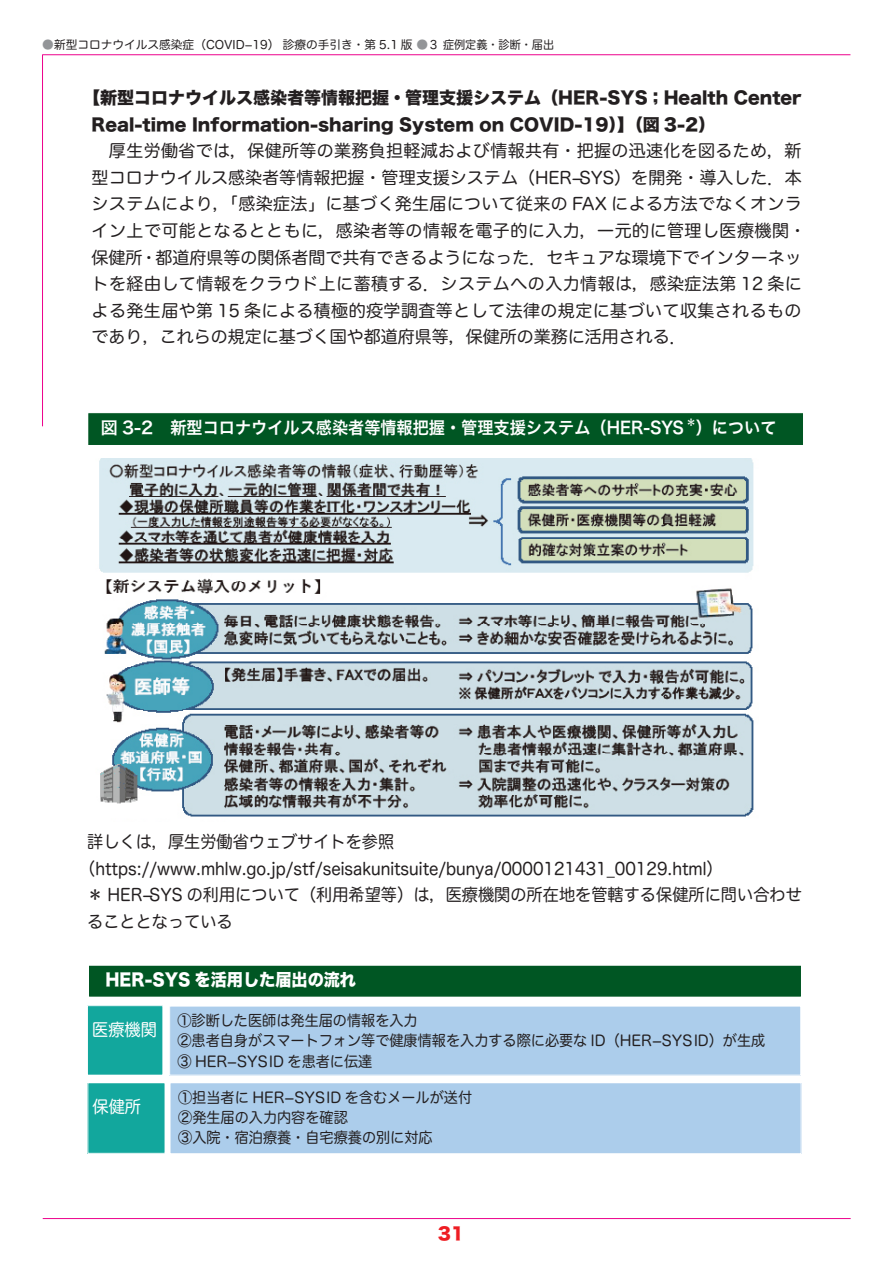
<style>
.page{position:relative;width:893px;height:1263px;background:#fff}
.page>*{position:absolute;margin:0;border:0;box-sizing:border-box;transform-origin:0 0}
.t1{font:16.95px/26.5px "Hira Maru Pro N W4";letter-spacing:.025em;color:#231f20}
.t2{font:16.95px/26.5px "Hira Maru Pro N W4";letter-spacing:.005em;color:#231f20;scale:.95 1}
.t3{font:16.95px/26.5px "Hira Kaku Std N W8";color:#231f20}
.t4{font:16.95px/26.5px "Hira Maru Pro N W4";letter-spacing:.005em;color:#231f20}
.t5{font:16.95px "Hira Kaku Pro N W6";color:#fff;scale:.95 1}
.t6{font:16.95px "Hira Kaku Std W8";color:#fff;scale:.95 1}
.t7{font:16.95px "Hira Maru Pro N W4";color:#fff;scale:.95 1}
.t8{font:16.95px "Hira Kaku Std N W8";color:#ee1d23}
.t9{font:14.85px "Hira Maru Pro N W4";color:#231f20;scale:.95 1}
.t10{font:11.7px "Hira Maru Pro N W4";color:#231f20}
.t11{font:9.9px "Hira Kaku Pro N W6";color:#fff;scale:.95 1}
.s1{color:#939598}
.s2{font-family:"Hiragino Sans W6"}
</style>
<div class="page">
<hr style="left:43px;top:54px;width:807px;height:1px;background:#ed028c">
<hr style="left:42px;top:55px;width:1px;height:371px;background:#ed028c">
<hr style="left:43px;top:1218px;width:808px;height:1px;background:#ed028c">
<div style="left:90px;top:415px;width:711px;height:28px;background:#005623"></div>
<div style="left:95px;top:419px;width:698px;height:20px;background:#005623"></div>
<img style="left:99px;top:459px;width:655px;height:358px">
<div style="left:170px;top:1006px;width:631px;height:69px;background:#accdeb"></div>
<div style="left:169px;top:1006px;width:632px;height:69px;border:1px solid #fff"></div>
<div style="left:87px;top:1006px;width:76px;height:69px;background:#12a79d"></div>
<div style="left:87px;top:1005px;width:76px;height:70px;border:1px solid #fff"></div>
<div style="left:170px;top:1083px;width:631px;height:71px;background:#accdeb"></div>
<div style="left:170px;top:1082px;width:631px;height:72px;border:1px solid #fff"></div>
<div style="left:88px;top:1083px;width:77px;height:70px;background:#12a79d"></div>
<div style="left:89px;top:966px;width:712px;height:30px;background:#005623"></div>
<div style="left:90px;top:966px;width:710px;height:30px;border:1px solid #005623"></div>
<p class="t10" style="left:42px;top:34px;width:513px"><span class="s1">●</span>新型コロナウイルス感染症（COVID−19）　診療の手引き・第 5.1 版 <span class="s1">●</span>３症例定義・診断・届出</p>
<p class="t3" style="left:92px;top:85px;width:712px;text-indent:-9px">【新型コロナウイルス感染者等情報把握・管理支援システム（HER-SYS；Health Center<br>Real-time Information-sharing System on COVID-19）】（図 3-2(</p>
<p class="t4" style="left:92px;top:137px;width:712px">　厚生労働省では，保健所等の業務負担軽減および情報共有・把握の迅速化を図るため，新型コロナウイルス感染者等情報把握・管理支援システム（HER SYS）を開発・導入した．本</p>
<p class="t1" style="left:92px;top:163px;width:716px;text-indent:480px">−<br>システムにより「，感染症法」に基づく発生届について従来の FAX による方法でなくオンライン上で可能となるとともに，感染者等の情報を電子的に入力，一元的に管理し医療機関・保健所・都道府県等の関係者間で共有できるようになった．セキュアな環境下でインターネットを経由して情報をクラウド上に蓄積する．システムへの入力情報は，感染症法第 12 条による発生届や第 15 条による積極的疫学調査等として法律の規定に基づいて収集されるものであり，これらの規定に基づく国や都道府県等，保健所の業務に活用される．</p>
<p class="t11" style="left:686px;top:413px;width:11px">＊</p>
<p class="t5" style="left:101px;top:413px;width:615px"><span class="s2">図 3-2　</span>新型コロナウイルス感染者等情報把握・管理支援システム（HER-SYS</p>
<p class="t5" style="left:696px;top:413px;width:87px">）について</p>
<p class="t2" style="left:87px;top:827px;width:325px">詳しくは，厚生労働省ウェブサイトを参照</p>
<p class="t2" style="left:79px;top:854px;width:679px">（https://www.mhlw.go j p. /stf/seisakunitsuite/bunya/0000121431_00129.html(</p>
<p class="t2" style="left:87px;top:881px;width:754px">＊ HER SYS の利用について（利用希望等）は，医療機関の所在地を管轄する保健所に問い合わせ</p>
<p class="t2" style="left:87px;top:881px;width:155px;text-indent:55px">−<br>ることとなっている</p>
<p class="t6" style="left:105px;top:970px;width:265px">HER-SYS を活用した届出の流れ</p>
<p class="t7" style="left:92px;top:1015px;width:70px">医療機関</p>
<p class="t7" style="left:93px;top:1092px;width:53px">保健所</p>
<p class="t9" style="left:177px;top:1008px;width:254px">①診断した医師は発生届の情報を入力</p>
<p class="t9" style="left:177px;top:1028px;width:620px">②患者自身がスマートフォン等で健康情報を入力する際に必要な ID（HER−SYSID）が生成</p>
<p class="t9" style="left:177px;top:1048px;width:207px">③ HER−SYSID を患者に伝達</p>
<p class="t9" style="left:178px;top:1084px;width:311px">①担当者に HER−SYSID を含むメールが送付</p>
<p class="t9" style="left:178px;top:1105px;width:180px">②発生届の入力内容を確認</p>
<p class="t9" style="left:178px;top:1125px;width:269px">③入院・宿泊療養・自宅療養の別に対応</p>
<p class="t8" style="left:438px;top:1224px;width:28px">31</p>
</div>
